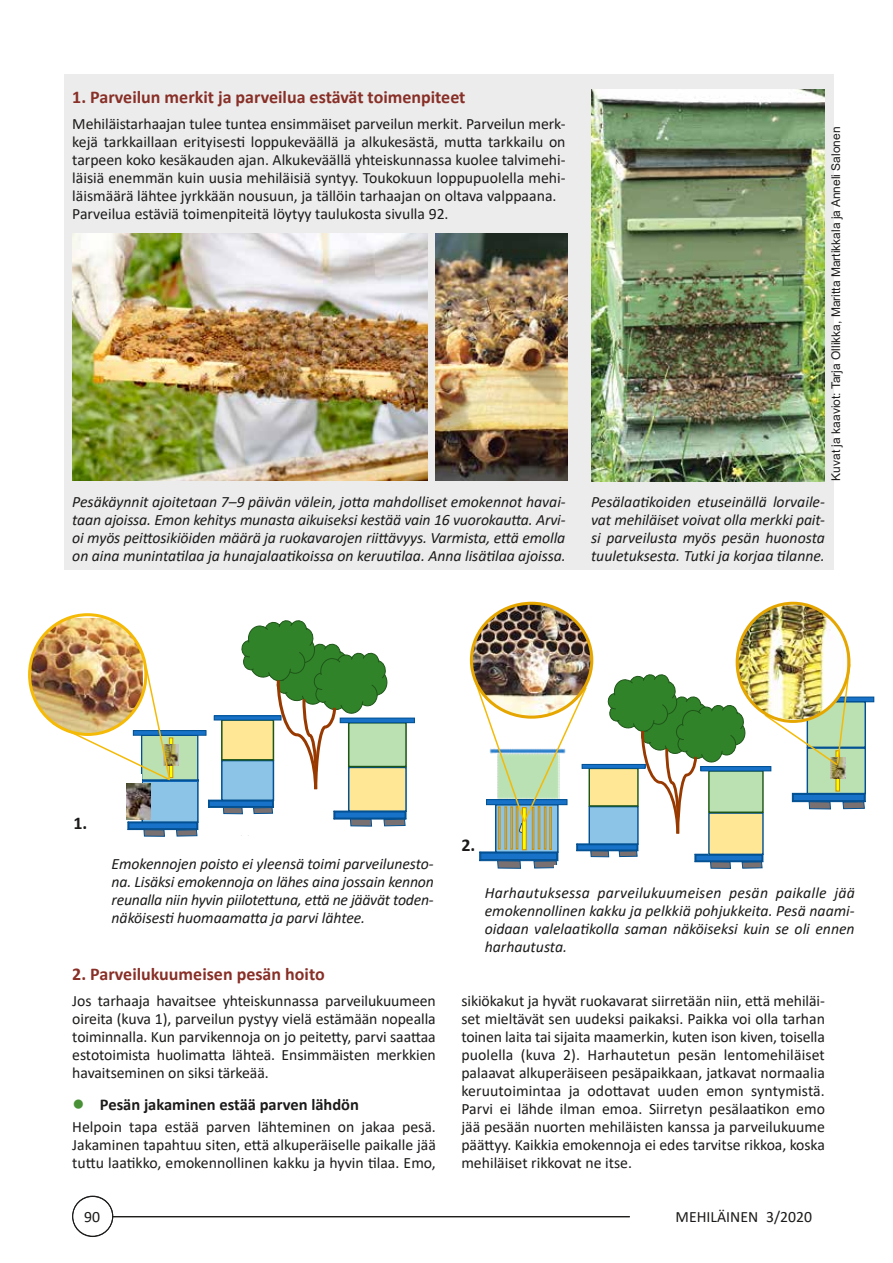
<style>
.page{position:relative;width:893px;height:1263px;background:#fff}
.page>*{position:absolute;margin:0;border:0;box-sizing:border-box;transform-origin:0 0}
.t1{font:700 18px "Calibri";color:#882f27}
.t2{font:700 18px "Calibri";color:#1c1b1a}
.t3{font:700 16.5px "Calibri";color:#1c1b1a}
.t4{font:15.75px/18px "Calibri";color:#1c1b1a;text-align:justify}
.t5{font:italic 15.75px/18px "Calibri";letter-spacing:-.005em;color:#1c1b1a;text-align:justify}
.t6{font:12px "Arial";color:#1c1b1a}
.t7{font:8.55px "Calibri";color:#1c1b1a}
.t8{font:7.95px "Calibri";color:#1c1b1a}
.s1{font-size:21px;color:#499137}
</style>
<div class="page">
<div style="left:72px;top:1196px;width:41px;height:40px;border:1px solid #1c1b1a;border-radius:50%"></div>
<div style="left:72px;top:1196px;width:41px;height:41px;border:1px solid #1c1b1a;border-radius:50%"></div>
<hr style="left:113px;top:1216px;width:517px;height:1px;background:#1c1b1a">
<div style="left:64px;top:74px;width:769px;height:496px;background:#ececec"></div>
<svg style="left:241px;top:620px;width:147px;height:172px"></svg>
<div style="left:349px;top:767px;width:57px;height:44px;background:#ffe796"></div>
<div style="left:348px;top:767px;width:59px;height:45px;border:2px solid #035192"></div>
<div style="left:349px;top:723px;width:57px;height:43px;background:#bbe1b3"></div>
<div style="left:348px;top:722px;width:59px;height:45px;border:2px solid #1e5618"></div>
<div style="left:340px;top:718px;width:74px;height:5px;background:#1772c8"></div>
<div style="left:340px;top:718px;width:75px;height:5px;border:1px solid #035192"></div>
<svg style="left:333px;top:810px;width:74px;height:17px"></svg>
<div style="left:222px;top:760px;width:51px;height:40px;background:#8cc4e8"></div>
<div style="left:221px;top:760px;width:53px;height:41px;border:2px solid #035192"></div>
<div style="left:222px;top:720px;width:51px;height:40px;background:#ffe796"></div>
<div style="left:221px;top:719px;width:53px;height:41px;border:2px solid #1e5618"></div>
<hr style="left:214px;top:716px;width:67px;height:4px;background:#1772c8">
<div style="left:214px;top:715px;width:67px;height:5px;border:1px solid #035192"></div>
<svg style="left:208px;top:799px;width:66px;height:15px"></svg>
<div style="left:142px;top:780px;width:56px;height:42px;background:#8cc4e8"></div>
<div style="left:141px;top:779px;width:58px;height:44px;border:2px solid #035192"></div>
<svg style="left:127px;top:821px;width:72px;height:16px"></svg>
<img style="left:126px;top:784px;width:25px;height:36px">
<svg style="left:607px;top:674px;width:139px;height:160px"></svg>
<div style="left:709px;top:813px;width:54px;height:41px;background:#ffe796"></div>
<div style="left:708px;top:812px;width:56px;height:43px;border:1px solid #035192"></div>
<div style="left:709px;top:771px;width:54px;height:41px;background:#bbe1b3"></div>
<div style="left:708px;top:770px;width:56px;height:43px;border:1px solid #1e5618"></div>
<div style="left:701px;top:766px;width:70px;height:5px;background:#1772c8"></div>
<div style="left:701px;top:766px;width:70px;height:5px;border:1px solid #035192"></div>
<svg style="left:694px;top:853px;width:70px;height:16px"></svg>
<div style="left:589px;top:806px;width:49px;height:38px;background:#8cc4e8"></div>
<div style="left:589px;top:806px;width:50px;height:39px;border:1px solid #035192"></div>
<div style="left:589px;top:768px;width:49px;height:38px;background:#ffe796"></div>
<div style="left:589px;top:768px;width:50px;height:39px;border:1px solid #1e5618"></div>
<hr style="left:582px;top:764px;width:63px;height:4px;background:#1772c8">
<div style="left:582px;top:764px;width:63px;height:5px;border:1px solid #035192"></div>
<svg style="left:576px;top:843px;width:63px;height:14px"></svg>
<div style="left:807px;top:748px;width:58px;height:45px;background:#bbe1b3"></div>
<div style="left:807px;top:747px;width:59px;height:47px;border:1px solid #035192"></div>
<div style="left:799px;top:697px;width:75px;height:5px;background:#1772c8"></div>
<div style="left:798px;top:697px;width:76px;height:5px;border:1px solid #035192"></div>
<svg style="left:792px;top:793px;width:74px;height:16px"></svg>
<hr style="left:836px;top:751px;width:3px;height:40px;background:#ff0">
<div style="left:835px;top:750px;width:5px;height:42px;border:1px solid #d09100"></div>
<img style="left:830px;top:767px;width:15px;height:11px">
<svg style="left:497px;top:833px;width:60px;height:18px"></svg>
<div style="left:495px;top:804px;width:64px;height:49px;border:1px solid #035192"></div>
<svg style="left:479px;top:851px;width:80px;height:18px"></svg>
<hr style="left:522px;top:808px;width:4px;height:42px;background:#ff0">
<div style="left:522px;top:807px;width:5px;height:43px;border:1px solid #d09100"></div>
<div style="left:498px;top:806px;width:3px;height:44px;border:1px solid #d09100"></div>
<div style="left:504px;top:806px;width:3px;height:44px;border:1px solid #d09100"></div>
<div style="left:510px;top:806px;width:3px;height:44px;border:1px solid #d09100"></div>
<div style="left:516px;top:806px;width:2px;height:43px;border:1px solid #d09100"></div>
<div style="left:538px;top:806px;width:2px;height:43px;border:1px solid #d09100"></div>
<div style="left:549px;top:807px;width:3px;height:43px;border:1px solid #d09100"></div>
<div style="left:544px;top:806px;width:2px;height:44px;border:1px solid #d09100"></div>
<div style="left:532px;top:807px;width:2px;height:43px;border:1px solid #d09100"></div>
<div style="left:807px;top:702px;width:58px;height:45px;background:#bbe1b3"></div>
<div style="left:807px;top:701px;width:59px;height:47px;border:1px solid #035192"></div>
<img style="left:72px;top:234px;width:355px;height:246px">
<img style="left:436px;top:234px;width:132px;height:246px">
<img style="left:591px;top:89px;width:234px;height:392px">
<img style="left:30px;top:618px;width:113px;height:105px">
<img style="left:51px;top:665px;width:156px;height:117px">
<svg style="left:486px;top:717px;width:102px;height:116px"></svg>
<svg style="left:763px;top:663px;width:88px;height:104px"></svg>
<img style="left:737px;top:605px;width:112px;height:114px">
<div style="left:736px;top:602px;width:114px;height:121px;border:3px solid #e6a600;border-radius:50%"></div>
<img style="left:471px;top:603px;width:121px;height:114px">
<div style="left:470px;top:602px;width:123px;height:117px;border:3px solid #e6a600;border-radius:50%"></div>
<div style="left:554px;top:865px;width:126px;height:39px;background:#fff"></div>
<div style="left:134px;top:774px;width:7px;height:9px;background:#fff"></div>
<div style="left:199px;top:773px;width:10px;height:9px;background:#fff"></div>
<p class="t1" style="left:72px;top:84px;width:395px">1. Parveilun merkit ja parveilua estävät toimenpiteet</p>
<p class="t4" style="left:72px;top:115px;width:495px;text-align:left">Mehiläistarhaajan tulee tuntea ensimmäiset parveilun merkit. Parveilun merk&shy;kejä tarkkaillaan erityisesti loppukeväällä ja alkukesästä, mutta tarkkailu on tarpeen koko kesäkauden ajan. Alkukeväällä yhteiskunnassa kuolee talvimehi&shy;läisiä enemmän kuin uusia mehiläisiä syntyy. Toukokuun loppupuolella mehi&shy;läismäärä lähtee jyrkkään nousuun, ja tällöin tarhaajan on oltava valppaana.<br>Parveilua estäviä toimenpiteitä löytyy taulukosta sivulla 92.</p>
<p class="t6" style="left:828px;top:480px;width:355px;rotate:-90deg">Kuvat ja kaaviot: Tarja Ollikka, Maritta Martikkala ja Anneli Salonen</p>
<p class="t5" style="left:72px;top:492px;width:495px">Pesäkäynnit ajoitetaan 7–9 päivän välein, jotta mahdolliset emokennot havai&shy;taan ajoissa. Emon kehitys munasta aikuiseksi kestää vain 16 vuorokautta. Arvi&shy;oi myös peittosikiöiden määrä ja ruokavarojen riittävyys. Varmista, että emolla on aina munintatilaa ja hunajalaatikoissa on keruutilaa. Anna lisätilaa ajoissa.</p>
<p class="t5" style="left:591px;top:492px;width:235px">Pesälaatikoiden etuseinällä lorvaile&shy;vat mehiläiset voivat olla merkki pait&shy;si parveilusta myös pesän huonosta tuuletuksesta. Tutki ja korjaa tilanne.</p>
<p class="t2" style="left:73px;top:811px;width:15px">1.</p>
<p class="t5" style="left:112px;top:854px;width:324px">Emokennojen poisto ei yleensä toimi parveilunesto&shy;na. Lisäksi emokennoja on lähes aina jossain kennon reunalla niin hyvin piilotettuna, että ne jäävät toden&shy;näköisesti huomaamatta ja parvi lähtee.</p>
<p class="t8" style="left:204px;top:857px;width:74px">Harhautus 180 astetta</p>
<p class="t1" style="left:72px;top:961px;width:254px">2. Parveilukuumeisen pesän hoito</p>
<p class="t4" style="left:72px;top:992px;width:365px">Jos tarhaaja havaitsee yhteiskunnassa parveilukuumeen oireita (kuva 1), parveilun pystyy vielä estämään nopealla toiminnalla. Kun parvikennoja on jo peitetty, parvi saattaa estotoimista huolimatta lähteä. Ensimmäisten merkkien havaitseminen on siksi tärkeää.</p>
<p class="t3" style="left:72px;top:1093px;width:288px"><span class="s1">●</span> Pesän jakaminen estää parven lähdön</p>
<p class="t4" style="left:72px;top:1117px;width:365px">Helpoin tapa estää parven lähteminen on jakaa pesä.<br>Jakaminen tapahtuu siten, että alkuperäiselle paikalle jää tuttu laatikko, emokennollinen kakku ja hyvin tilaa. Emo,</p>
<p class="t2" style="left:461px;top:832px;width:15px">2.</p>
<p class="t5" style="left:485px;top:883px;width:372px">Harhautuksessa parveilukuumeisen pesän paikalle jää emokennollinen kakku ja pelkkiä pohjukkeita. Pesä naami&shy;oidaan valelaatikolla saman näköiseksi kuin se oli ennen harhautusta.</p>
<p class="t7" style="left:572px;top:887px;width:78px">tarhan toiselle laidalle</p>
<p class="t4" style="left:461px;top:991px;width:365px">sikiökakut ja hyvät ruokavarat siirretään niin, että mehiläi&shy;set mieltävät sen uudeksi paikaksi. Paikka voi olla tarhan toinen laita tai sijaita maamerkin, kuten ison kiven, toisella puolella (kuva 2). Harhautetun pesän lentomehiläiset palaavat alkuperäiseen pesäpaikkaan, jatkavat normaalia keruutoimintaa ja odottavat uuden emon syntymistä.<br>Parvi ei lähde ilman emoa. Siirretyn pesälaatikon emo jää pesään nuorten mehiläisten kanssa ja parveilukuume päättyy. Kaikkia emokennoja ei edes tarvitse rikkoa, koska mehiläiset rikkovat ne itse.</p>
<p class="t4" style="left:84px;top:1207px;width:17px">90</p>
<p class="t4" style="left:675px;top:1207px;width:138px">MEHILÄINEN 3/2020</p>
</div>
